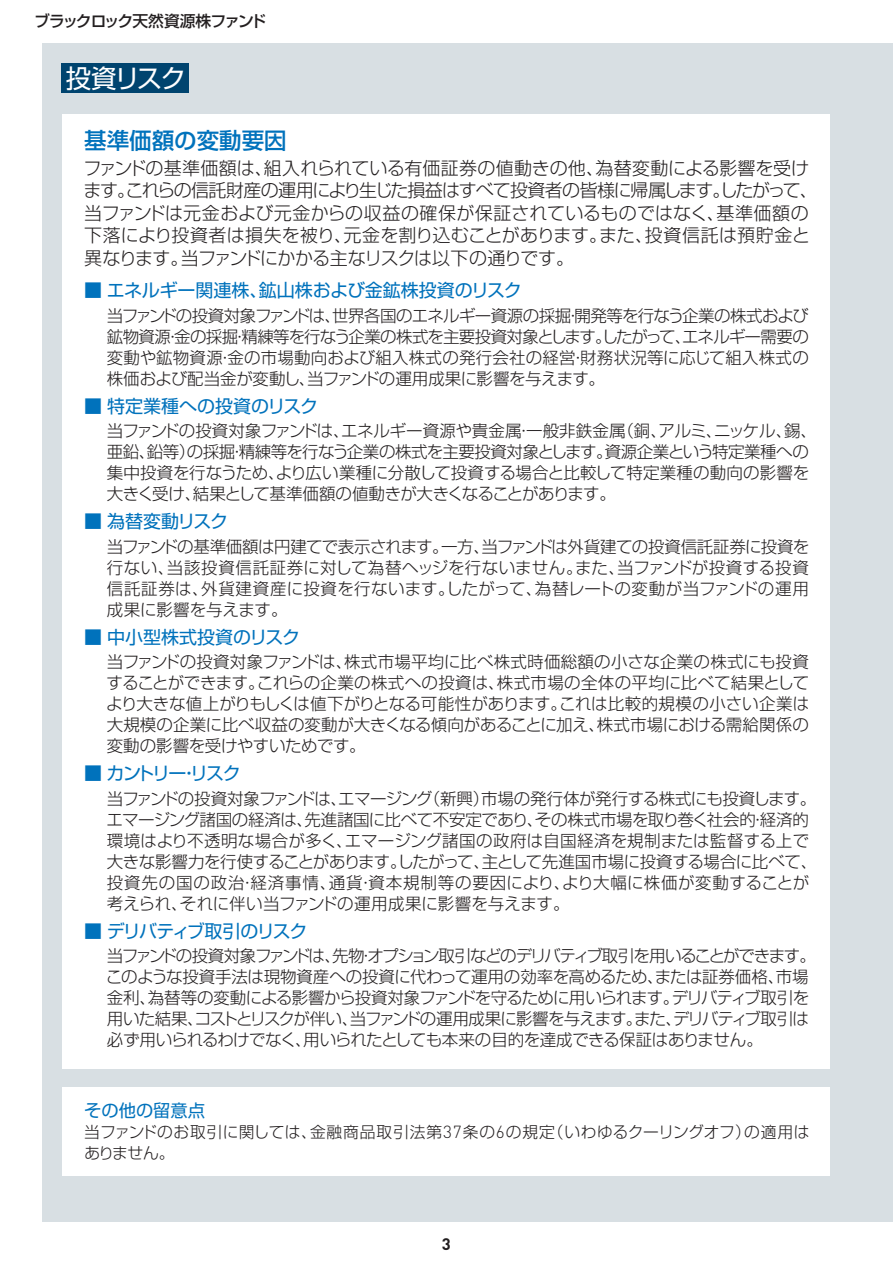
<style>
.page{position:relative;width:893px;height:1263px;background:#fff}
.page>*{position:absolute;margin:0;border:0;box-sizing:border-box;transform-origin:0 0}
.t1{font:25.5px "Shin Go Pro Regular 90 msp RKSJ H";letter-spacing:-.085em;color:#fff}
.t2{font:22.5px "Shin Go Pro Medium 90 msp RKSJ H";color:#0072bc}
.t3{font:18px/22.5px "Shin Go Pro Light 90 msp RKSJ H";letter-spacing:-.02em;color:#231f20}
.t4{font:18px "Shin Go Pro Regular 90 msp RKSJ H";letter-spacing:-.01em;color:#0072bc}
.t5{font:18px "Shin Go Pro Regular 90 msp RKSJ H";letter-spacing:-.095em;color:#0072bc}
.t6{font:18px "Shin Go Pro Regular 90 msp RKSJ H";letter-spacing:-.105em;color:#0072bc}
.t7{font:18px "Shin Go Pro Regular 90 msp RKSJ H";letter-spacing:-.035em;color:#0072bc}
.t8{font:17.25px "Shin Go Pro Regular 90 msp RKSJ H";color:#0072bc}
.t9{font:16.5px/21px "Shin Go Pro Light 90 msp RKSJ H";letter-spacing:-.025em;color:#231f20;text-align:justify}
.t10{font:16.5px/21px "Shin Go Pro Light 90 msp RKSJ H";letter-spacing:-.045em;color:#231f20}
.t11{font:700 16.5px "DIN";color:#231f20}
.t12{font:15.75px/21px "Shin Go Pro Light 90 msp RKSJ H";letter-spacing:.02em;color:#231f20}
.t13{font:15.75px "Shin Go Pro Medium 90 msp RKSJ H";letter-spacing:-.065em;color:#231f20}
.s1{font-family:"DIN";font-weight:300;font-size:17.4px}
</style>
<div class="page">
<div style="left:43px;top:43px;width:850px;height:1178px;background:#d8dfe3"></div>
<div style="left:62px;top:114px;width:768px;height:954px;background:#fff"></div>
<div style="left:62px;top:1087px;width:768px;height:89px;background:#fff"></div>
<div style="left:62px;top:64px;width:127px;height:29px;background:#00446f"></div>
<p class="t13" style="left:34px;top:15px;width:233px">ブラックロック天然資源株ファンド</p>
<h1 class="t1" style="left:66px;top:69px;width:122px">投資リスク</h1>
<h2 class="t2" style="left:84px;top:132px;width:204px">基準価額の変動要因</h2>
<p class="t3" style="left:83px;top:159px;width:736px">ファンドの基準価額は、組入れられている有価証券の値動きの他、為替変動による影響を受けます。これらの信託財産の運用により生じた損益はすべて投資者の皆様に帰属します。したがって、当ファンドは元金および元金からの収益の確保が保証されているものではなく、基準価額の下落により投資者は損失を被り、元金を割り込むことがあります。また、投資信託は預貯金と異なります。当ファンドにかかる主なリスクは以下の通りです。</p>
<p class="t4" style="left:84px;top:284px;width:439px">■ エネルギー関連株、鉱山株および金鉱株投資のリスク</p>
<p class="t9" style="left:107px;top:307px;width:704px">当ファンドの投資対象ファンドは、世界各国のエネルギー資源の採掘・開発等を行なう企業の株式および鉱物資源・金の採掘・精練等を行なう企業の株式を主要投資対象とします。したがって、エネルギー需要の変動や鉱物資源・金の市場動向および組入株式の発行会社の経営・財務状況等に応じて組入株式の株価および配当金が変動し、当ファンドの運用成果に影響を与えます。</p>
<p class="t4" style="left:84px;top:399px;width:235px">■ 特定業種への投資のリスク</p>
<p class="t9" style="left:107px;top:423px;width:712px;text-align:left">当ファンドの投資対象ファンドは、エネルギー資源や貴金属・一般非鉄金属（銅、アルミ、ニッケル、錫、亜鉛、鉛等）の採掘・精練等を行なう企業の株式を主要投資対象とします。資源企業という特定業種への集中投資を行なうため、より広い業種に分散して投資する場合と比較して特定業種の動向の影響を大きく受け、結果として基準価額の値動きが大きくなることがあります。</p>
<p class="t7" style="left:84px;top:515px;width:145px">■ 為替変動リスク</p>
<p class="t9" style="left:107px;top:538px;width:704px">当ファンドの基準価額は円建てで表示されます。一方、当ファンドは外貨建ての投資信託証券に投資を行ない、当該投資信託証券に対して為替ヘッジを行ないません。また、当ファンドが投資する投資信託証券は、外貨建資産に投資を行ないます。したがって、為替レートの変動が当ファンドの運用成果に影響を与えます。</p>
<p class="t4" style="left:84px;top:630px;width:217px">■ 中小型株式投資のリスク</p>
<p class="t9" style="left:106px;top:654px;width:704px">当ファンドの投資対象ファンドは、株式市場平均に比べ株式時価総額の小さな企業の株式にも投資することができます。これらの企業の株式への投資は、株式市場の全体の平均に比べて結果としてより大きな値上がりもしくは値下がりとなる可能性があります。これは比較的規模の小さい企業は大規模の企業に比べ収益の変動が大きくなる傾向があることに加え、株式市場における需給関係の変動の影響を受けやすいためです。</p>
<p class="t6" style="left:84px;top:767px;width:158px">■ カントリー・リスク</p>
<p class="t9" style="left:107px;top:790px;width:712px;text-align:left">当ファンドの投資対象ファンドは、エマージング（新興）市場の発行体が発行する株式にも投資します。エマージング諸国の経済は、先進諸国に比べて不安定であり、その株式市場を取り巻く社会的・経済的環境はより不透明な場合が多く、エマージング諸国の政府は自国経済を規制または監督する上で大きな影響力を行使することがあります。したがって、主として先進国市場に投資する場合に比べて、投資先の国の政治・経済事情、通貨・資本規制等の要因により、より大幅に株価が変動することが考えられ、それに伴い当ファンドの運用成果に影響を与えます。</p>
<p class="t5" style="left:84px;top:924px;width:225px">■ デリバティブ取引のリスク</p>
<p class="t10" style="left:106px;top:948px;width:712px">当ファンドの投資対象ファンドは、先物・オプション取引などのデリバティブ取引を用いることができます。このような投資手法は現物資産への投資に代わって運用の効率を高めるため、または証券価格、市場金利、為替等の変動による影響から投資対象ファンドを守るために用いられます。デリバティブ取引を用いた結果、コストとリスクが伴い、当ファンドの運用成果に影響を与えます。また、デリバティブ取引は必ず用いられるわけでなく、用いられたとしても本来の目的を達成できる保証はありません。</p>
<p class="t8" style="left:84px;top:1104px;width:122px">その他の留意点</p>
<p class="t12" style="left:84px;top:1124px;width:727px">当ファンドのお取引に関しては、金融商品取引法第<span class="s1">37</span>条の<span class="s1">6</span>の規定（いわゆるクーリングオフ）の適用はありません。</p>
<p class="t11" style="left:442px;top:1233px;width:10px">3</p>
</div>
